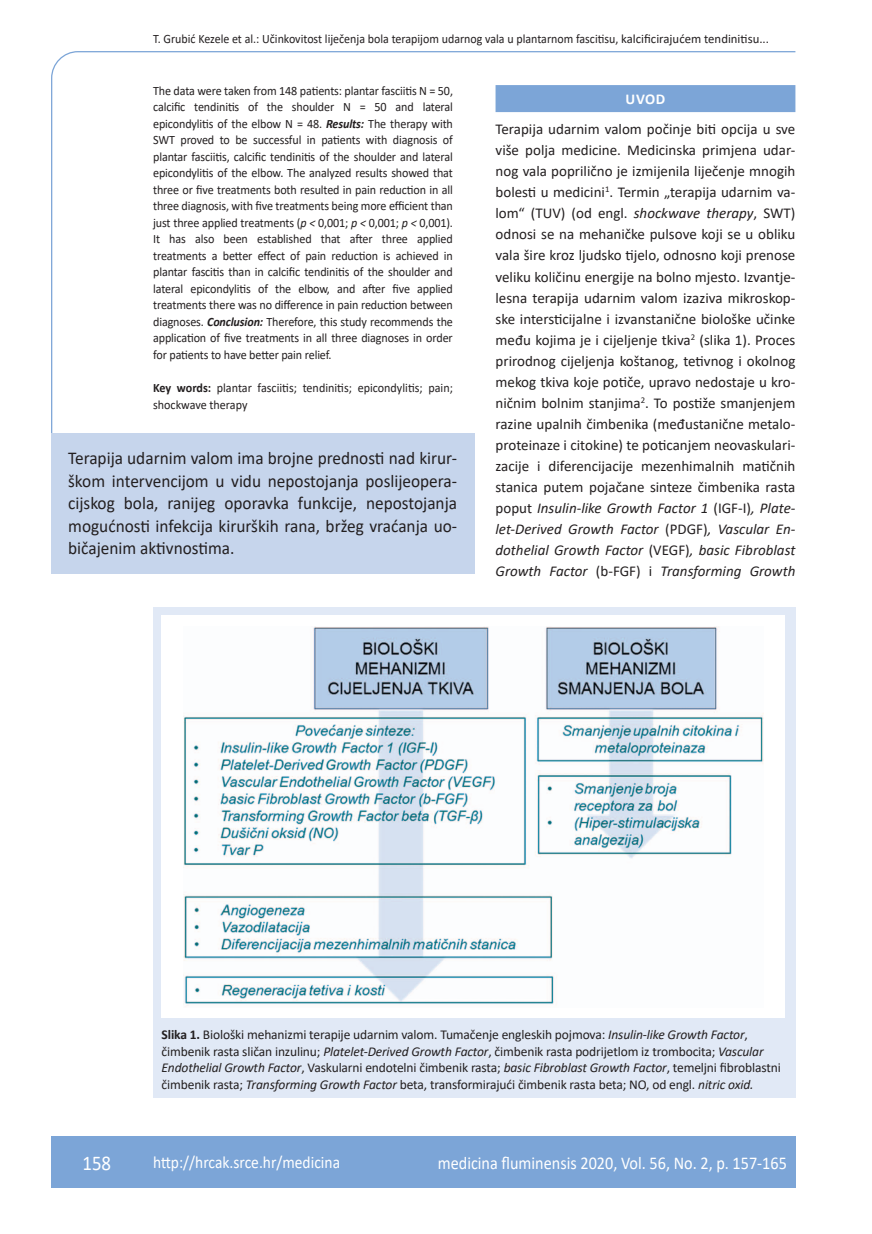
<style>
.page{position:relative;width:872px;height:1234px;background:#fff}
.page>*{position:absolute;margin:0;border:0;box-sizing:border-box;transform-origin:0 0}
.t1{font:21px "Calibri";color:#fff;scale:.9 1}
.anterfile{font:18px/22.5px "Calibri";color:#231f20;text-align:justify;scale:.96 1}
.t2{font:18px "Calibri";color:#fff;scale:.9 1}
.t3{font:17.25px "Calibri";color:#fff;scale:.9 1}
.osnovni_tekst{font:15px/21px "Calibri";color:#231f20;text-align:justify}
.naslov_ruler{font:700 15px "Calibri";color:#fff}
.potpis_slika{font:13.5px/16.5px "Calibri";letter-spacing:-.01em;color:#231f20}
.summary{font:12.75px/16.5px "Calibri";letter-spacing:-.01em;color:#231f20;text-align:justify;scale:.95 1}
.glava{font:12.75px "Calibri";color:#231f20;scale:.94 1}
.key_words{font:12.75px/16.5px "Calibri";color:#231f20;scale:.95 1}
.s1{font-weight:700;font-style:italic}
.s2{font-style:italic}
.s3{font-weight:700}
</style>
<div class="page">
<svg style="left:51px;top:51px;width:745px;height:385px"></svg>
<div style="left:51px;top:1135px;width:744px;height:51px;background:#7ca5d7"></div>
<div style="left:495px;top:85px;width:300px;height:27px;background:#7ca5d7"></div>
<div style="left:51px;top:433px;width:423px;height:141px;background:#c6d5ec"></div>
<div style="left:153px;top:607px;width:642px;height:490px;background:#e1e9f6"></div>
<div style="left:162px;top:615px;width:622px;height:403px;background:#fff"></div>
<img style="left:183px;top:626px;width:580px;height:380px">
<p class="glava" style="left:153px;top:29px;width:656px">T. Grubić Kezele et al.: Učinkovitost liječenja bola terapijom udarnog vala u plantarnom fascitisu, kalcificirajućem tendinitisu...</p>
<p class="summary" style="left:153px;top:82px;width:317px">The data were taken from 148 patients: plantar fasciitis N = 50, calcific tendinitis of the shoulder N = 50 and lateral epicondylitis of the elbow N = 48. <span class="s1">Results:</span> The therapy with SWT proved to be successful in patients with diagnosis of plantar fasciitis, calcific tendinitis of the shoulder and lateral epicondylitis of the elbow. The analyzed results showed that three or five treatments both resulted in pain reduction in all three diagnosis, with five treatments being more efficient than just three applied treatments (<span class="s2">p &lt;</span> 0,001; <span class="s2">p &lt;</span> 0,001; <span class="s2">p &lt;</span> 0,001).<br>It has also been established that after three applied treatments a better effect of pain reduction is achieved in plantar fascitis than in calcific tendinitis of the shoulder and lateral epicondylitis of the elbow, and after five applied treatments there was no difference in pain reduction between diagnoses. <span class="s1">Conclusion:</span> Therefore, this study recommends the application of five treatments in all three diagnoses in order for patients to have better pain relief.</p>
<p class="key_words" style="left:153px;top:379px;width:317px"><span class="s3">Key words:</span> plantar fasciitis; tendinitis; epicondylitis; pain; shockwave therapy</p>
<p class="anterfile" style="left:68px;top:446px;width:407px">Terapija udarnim valom ima brojne prednosti nad kirur&shy;škom intervencijom u vidu nepostojanja poslijeopera&shy;cijskog bola, ranijeg oporavka funkcije, nepostojanja mogućnosti infekcija kirurških rana, bržeg vraćanja uo&shy;bičajenim aktivnostima.</p>
<p class="naslov_ruler" style="left:625px;top:88px;width:41px">UVOD</p>
<p class="osnovni_tekst" style="left:495px;top:118px;width:301px">Terapija udarnim valom počinje biti opcija u sve više polja medicine. Medicinska primjena udar&shy;nog vala poprilično je izmijenila liječenje mnogih bolesti u medicini<sup>1</sup>. Termin „terapija udarnim va&shy;lom“ (TUV) (od engl. <span class="s2">shockwave therapy</span>, SWT) odnosi se na mehaničke pulsove koji se u obliku vala šire kroz ljudsko tijelo, odnosno koji prenose veliku količinu energije na bolno mjesto. Izvantje&shy;lesna terapija udarnim valom izaziva mikroskop&shy;ske intersticijalne i izvanstanične biološke učinke među kojima je i cijeljenje tkiva<sup>2</sup> (slika 1). Proces prirodnog cijeljenja koštanog, tetivnog i okolnog mekog tkiva koje potiče, upravo nedostaje u kro&shy;ničnim bolnim stanjima<sup>2</sup>. To postiže smanjenjem razine upalnih čimbenika (međustanične metalo&shy;proteinaze i citokine) te poticanjem neovaskulari&shy;zacije i diferencijacije mezenhimalnih matičnih stanica putem pojačane sinteze čimbenika rasta poput <span class="s2">Insulin-like Growth Factor 1</span> (IGF-I)<span class="s2">, Plate&shy;let-Derived Growth Factor</span> (PDGF)<span class="s2">, Vascular En&shy;dothelial Growth Factor</span> (VEGF)<span class="s2">, basic Fibroblast Growth Factor</span> (b-FGF) i <span class="s2">Transforming Growth</span></p>
<p class="potpis_slika" style="left:162px;top:1025px;width:620px"><span class="s3">Slika 1.</span> Biološki mehanizmi terapije udarnim valom. Tumačenje engleskih pojmova: <span class="s2">Insulin-like Growth Factor</span>, čimbenik rasta sličan inzulinu; <span class="s2">Platelet-Derived Growth Factor</span>, čimbenik rasta podrijetlom iz trombocita; <span class="s2">Vascular Endothelial Growth Factor</span>, Vaskularni endotelni čimbenik rasta; <span class="s2">basic Fibroblast Growth Factor</span>, temeljni fibroblastni čimbenik rasta; <span class="s2">Transforming Growth Factor</span> beta, transformirajući čimbenik rasta beta; NO, od engl. <span class="s2">nitric oxid.</span></p>
<p class="t1" style="left:82px;top:1147px;width:33px">158</p>
<p class="t3" style="left:153px;top:1149px;width:209px">http://hrcak.srce.hr/medicina</p>
<p class="t2" style="left:438px;top:1149px;width:389px">medicina fluminensis 2020, Vol. 56, No. 2, p. 157-165</p>
</div>
